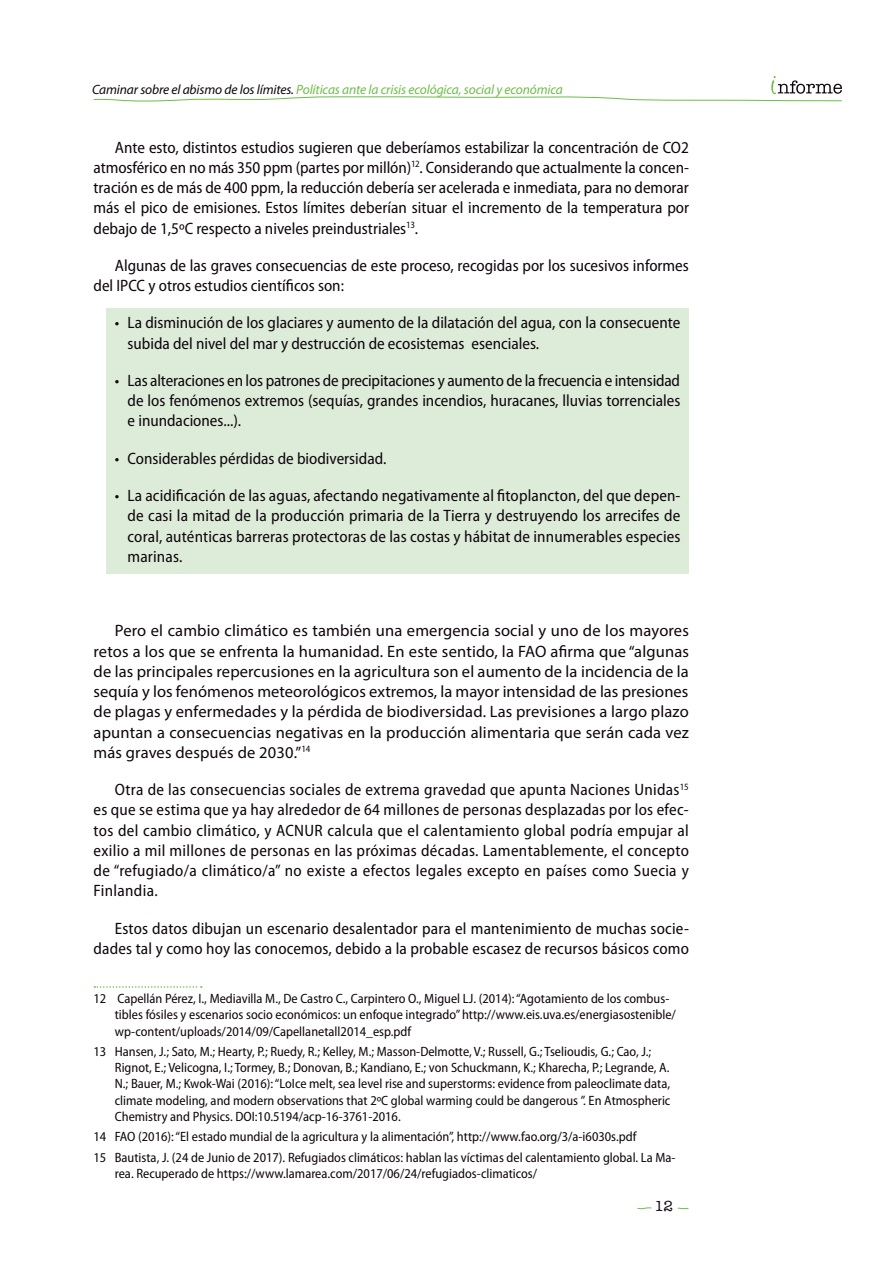
<style>
.page{position:relative;width:893px;height:1263px;background:#fff}
.page>*{position:absolute;margin:0;border:0;box-sizing:border-box;transform-origin:0 0}
.t1{font:semi-condensed 16.5px/20.2px "Myriad Pro";color:#0e050c;text-align:justify}
.t2{font:16.5px/20.2px "Myriad Pro";letter-spacing:.01em;color:#0e050c;text-align:justify}
.t3{font:15px "American Typewriter";color:#0e050c}
.t4{font:semi-condensed 13.5px/16.2px "Myriad Pro";color:#0e050c}
.t5{font:italic 13.5px "Myriad Pro";letter-spacing:-.01em;color:#6dbe46}
.s1{color:#0e050c}
</style>
<div class="page">
<svg style="left:637px;top:1207px;width:15px;height:2px"></svg>
<svg style="left:677px;top:1207px;width:12px;height:2px"></svg>
<svg style="left:93px;top:76px;width:749px;height:26px"></svg>
<div style="left:106px;top:309px;width:583px;height:265px;background:#ddebd9"></div>
<svg style="left:94px;top:986px;width:108px;height:2px"></svg>
<p class="t5" style="left:92px;top:85px;width:472px"><span class="s1">Caminar sobre el abismo de los límites.</span> Políticas ante la crisis ecológica, social y económica</p>
<p class="t1" style="left:94px;top:139px;width:597px;text-indent:21px">Ante esto, distintos estudios sugieren que deberíamos estabilizar la concentración de CO2 atmosférico en no más 350 ppm (partes por millón)<sup>12</sup>. Considerando que actualmente la concen&shy;tración es de más de 400 ppm, la reducción debería ser acelerada e inmediata, para no demorar más el pico de emisiones. Estos límites deberían situar el incremento de la temperatura por debajo de 1,5ºC respecto a niveles preindustriales<sup>13</sup>.</p>
<p class="t1" style="left:94px;top:257px;width:597px;text-indent:21px">Algunas de las graves consecuencias de este proceso, recogidas por los sucesivos informes del IPCC y otros estudios científicos son:</p>
<p class="t1" style="left:128px;top:314px;width:554px;text-indent:-13px">• La disminución de los glaciares y aumento de la dilatación del agua, con la consecuente subida del nivel del mar y destrucción de ecosistemas esenciales.</p>
<p class="t1" style="left:128px;top:372px;width:554px;text-indent:-13px">• Las alteraciones en los patrones de precipitaciones y aumento de la frecuencia e intensidad de los fenómenos extremos (sequías, grandes incendios, huracanes, lluvias torrenciales e inundaciones...).</p>
<p class="t1" style="left:115px;top:450px;width:273px">• Considerables pérdidas de biodiversidad.</p>
<p class="t1" style="left:128px;top:487px;width:554px;text-indent:-13px">• La acidificación de las aguas, afectando negativamente al fitoplancton, del que depen&shy;de casi la mitad de la producción primaria de la Tierra y destruyendo los arrecifes de coral, auténticas barreras protectoras de las costas y hábitat de innumerables especies marinas.</p>
<p class="t2" style="left:94px;top:622px;width:597px;text-indent:21px">Pero el cambio climático es también una emergencia social y uno de los mayores retos a los que se enfrenta la humanidad. En este sentido, la FAO afirma que “algunas de las principales repercusiones en la agricultura son el aumento de la incidencia de la sequía y los fenómenos meteorológicos extremos, la mayor intensidad de las presiones de plagas y enfermedades y la pérdida de biodiversidad. Las previsiones a largo plazo apuntan a consecuencias negativas en la producción alimentaria que serán cada vez más graves después de 2030.”<sup>14</sup></p>
<p class="t1" style="left:94px;top:781px;width:597px;text-indent:21px">Otra de las consecuencias sociales de extrema gravedad que apunta Naciones Unidas<sup>15 </sup>es que se estima que ya hay alrededor de 64 millones de personas desplazadas por los efec&shy;tos del cambio climático, y ACNUR calcula que el calentamiento global podría empujar al exilio a mil millones de personas en las próximas décadas. Lamentablemente, el concepto de “refugiado/a climático/a” no existe a efectos legales excepto en países como Suecia y Finlandia.</p>
<p class="t1" style="left:94px;top:920px;width:597px;text-align:right">Estos datos dibujan un escenario desalentador para el mantenimiento de muchas socie&shy;dades tal y como hoy las conocemos, debido a la probable escasez de recursos básicos como</p>
<p class="t4" style="left:115px;top:992px;width:563px;text-indent:-21px">12 Capellán Pérez, I., Mediavilla M., De Castro C., Carpintero O., Miguel LJ. (2014): “Agotamiento de los combus&shy;tibles fósiles y escenarios socio económicos: un enfoque integrado” http://www.eis.uva.es/energiasostenible/ wp-content/uploads/2014/09/Capellanetall2014_esp.pdf</p>
<p class="t4" style="left:115px;top:1045px;width:557px;text-indent:-21px">13 Hansen, J.; Sato, M.; Hearty, P.; Ruedy, R.; Kelley, M.; Masson-Delmotte, V.; Russell, G.; Tselioudis, G.; Cao, J.; Rignot, E.; Velicogna, I.; Tormey, B.; Donovan, B.; Kandiano, E.; von Schuckmann, K.; Kharecha, P.; Legrande, A.<br>N.; Bauer, M.; Kwok-Wai (2016): “LoIce melt, sea level rise and superstorms: evidence from paleoclimate data, climate modeling, and modern observations that 2ºC global warming could be dangerous ”. En Atmospheric Chemistry and Physics. DOI:10.5194/acp-16-3761-2016.</p>
<p class="t4" style="left:94px;top:1128px;width:583px;line-height:20.4px">14 FAO (2016): “El estado mundial de la agricultura y la alimentación”, http://www.fao.org/3/a-i6030s.pdf<br>15 Bautista, J. (24 de Junio de 2017). Refugiados climáticos: hablan las víctimas del calentamiento global. La Ma-</p>
<p class="t4" style="left:115px;top:1167px;width:424px">rea. Recuperado de https://www.lamarea.com/2017/06/24/refugiados-climaticos/</p>
<p class="t3" style="left:654px;top:1197px;width:20px">12</p>
</div>
